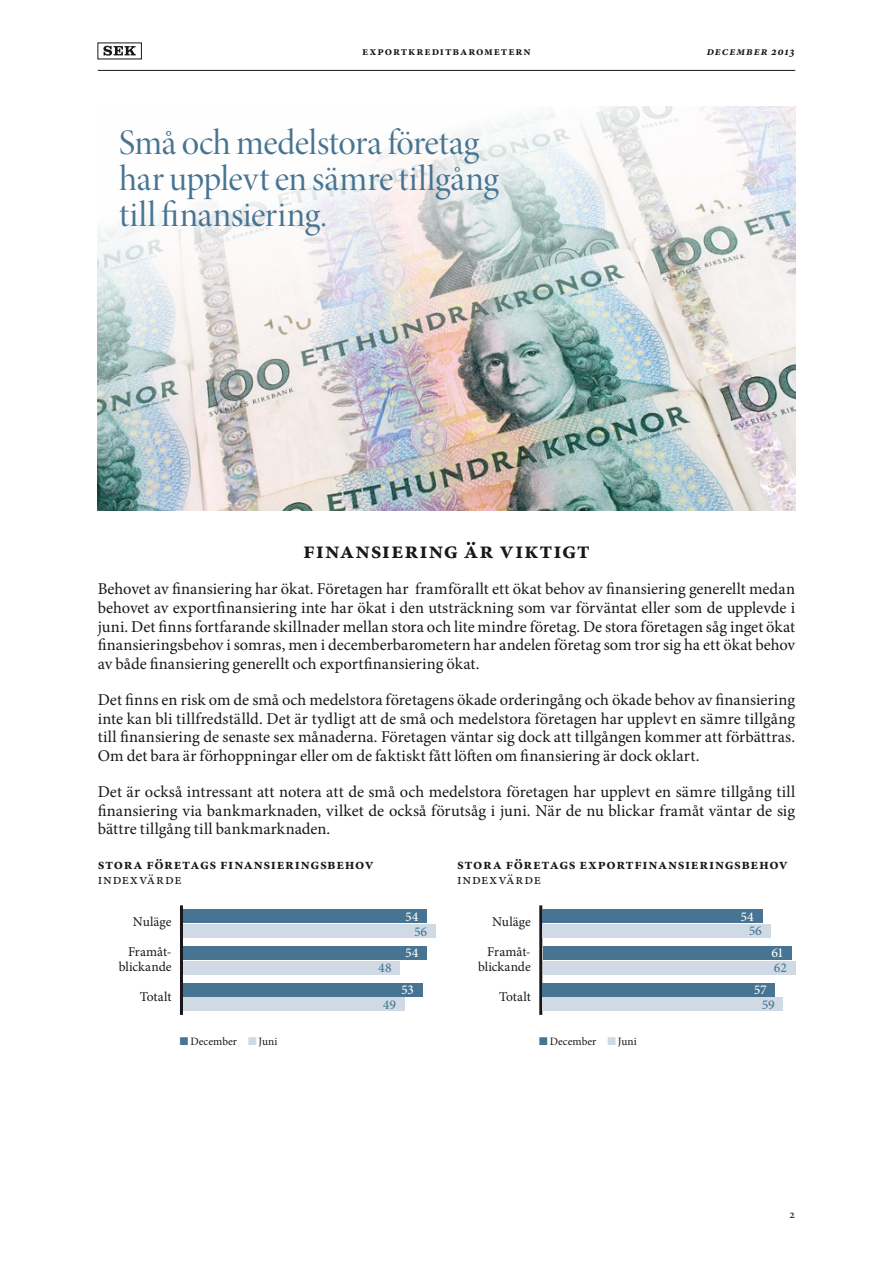
<style>
.page{position:relative;width:893px;height:1263px;background:#fff}
.page>*{position:absolute;margin:0;border:0;box-sizing:border-box;transform-origin:0 0}
.t1{font:36px/36px "Minion Pro Disp";letter-spacing:-.01em;color:#477492}
.t2{font:700 24px "Minion Pro";letter-spacing:.035em;color:#1a171c}
.t3{font:16.5px/18.8px "Minion Pro";color:#1a171c;text-align:justify}
.t4{font:700 15px "Minion Pro";letter-spacing:.04em;color:#1a171c}
.t5{font:15px "Minion Pro";letter-spacing:.055em;color:#1a171c}
.t6{font:13.5px/15px "Minion Pro";letter-spacing:-.005em;color:#1a171c;text-align:center}
.t7{font:500 13.5px "Minion Pro";color:#fff}
.t8{font:500 13.5px "Minion Pro";color:#477492}
.t9{font:700 12px "Minion Pro";letter-spacing:.075em;color:#1a171c}
.t10{font:italic 700 12px "Minion Pro";letter-spacing:.07em;color:#1a171c}
.t11{font:12px "Minion Pro";color:#1a171c}
.t12{font:11.25px "Minion Pro";letter-spacing:.005em;color:#1a171c}
.s1{color:#477492}
.s2{color:#cfdae4}
</style>
<div class="page">
<hr style="left:98px;top:70px;width:697px;height:1px;background:#1a171c">
<svg style="left:103px;top:46px;width:33px;height:10px"></svg>
<hr style="left:180px;top:905px;width:3px;height:110px;background:#1a171c">
<div style="left:183px;top:924px;width:253px;height:14px;background:#cfdae4"></div>
<div style="left:183px;top:961px;width:217px;height:13px;background:#cfdae4"></div>
<div style="left:183px;top:998px;width:222px;height:13px;background:#cfdae4"></div>
<div style="left:183px;top:910px;width:244px;height:13px;background:#477492"></div>
<div style="left:183px;top:946px;width:244px;height:13px;background:#477492"></div>
<div style="left:183px;top:983px;width:240px;height:13px;background:#477492"></div>
<hr style="left:539px;top:905px;width:3px;height:110px;background:#1a171c">
<div style="left:543px;top:924px;width:228px;height:14px;background:#cfdae4"></div>
<div style="left:543px;top:961px;width:252px;height:13px;background:#cfdae4"></div>
<div style="left:543px;top:998px;width:240px;height:13px;background:#cfdae4"></div>
<div style="left:543px;top:910px;width:220px;height:13px;background:#477492"></div>
<div style="left:543px;top:946px;width:248px;height:13px;background:#477492"></div>
<div style="left:543px;top:983px;width:232px;height:13px;background:#477492"></div>
<img style="left:98px;top:106px;width:697px;height:404px">
<p class="t9" style="left:362px;top:43px;width:170px">Exportkreditbarometern</p>
<p class="t10" style="left:707px;top:43px;width:89px">december 2013</p>
<h1 class="t1" style="left:119px;top:125px;width:382px">Små och medelstora företag har upplevt en sämre tillgång till finansiering.</h1>
<h2 class="t2" style="left:303px;top:534px;width:288px">Finansiering är viktigt</h2>
<p class="t3" style="left:98px;top:579px;width:699px">Behovet av finansiering har ökat. Företagen har framförallt ett ökat behov av finansiering generellt medan behovet av exportfinansiering inte har ökat i den utsträckning som var förväntat eller som de upplevde i juni. Det finns fortfarande skillnader mellan stora och lite mindre företag. De stora företagen såg inget ökat finansieringsbehov i somras, men i decemberbarometern har andelen företag som tror sig ha ett ökat behov av både finansiering generellt och exportfinansiering ökat.</p>
<p class="t3" style="left:98px;top:690px;width:699px">Det finns en risk om de små och medelstora företagens ökade orderingång och ökade behov av finansiering inte kan bli tillfredställd. Det är tydligt att de små och medelstora företagen har upplevt en sämre tillgång till finansiering de senaste sex månaderna. Företagen väntar sig dock att tillgången kommer att förbättras.<br>Om det bara är förhoppningar eller om de faktiskt fått löften om finansiering är dock oklart.</p>
<p class="t3" style="left:98px;top:782px;width:699px">Det är också intressant att notera att de små och medelstora företagen har upplevt en sämre tillgång till finansiering via bankmarknaden, vilket de också förutsåg i juni. När de nu blickar framåt väntar de sig bättre tillgång till bankmarknaden.</p>
<p class="t4" style="left:98px;top:854px;width:277px">Stora företags finansieringsbehov</p>
<p class="t5" style="left:98px;top:869px;width:85px">Indexvärde</p>
<p class="t6" style="left:133px;top:914px;width:40px">Nuläge</p>
<p class="t6" style="left:119px;top:944px;width:54px">Framåt&shy;blickande</p>
<p class="t6" style="left:140px;top:989px;width:33px">Totalt</p>
<p class="t4" style="left:457px;top:854px;width:332px">Stora företags exportfinansieringsbehov</p>
<p class="t5" style="left:457px;top:869px;width:85px">Indexvärde</p>
<p class="t6" style="left:492px;top:914px;width:40px">Nuläge</p>
<p class="t6" style="left:478px;top:944px;width:54px">Framåt&shy;blickande</p>
<p class="t6" style="left:499px;top:989px;width:33px">Totalt</p>
<p class="t7" style="left:741px;top:907px;width:15px">54</p>
<p class="t7" style="left:405px;top:907px;width:15px">54</p>
<p class="t7" style="left:405px;top:944px;width:15px">54</p>
<p class="t7" style="left:402px;top:981px;width:14px">53</p>
<p class="t8" style="left:749px;top:922px;width:15px">56</p>
<p class="t8" style="left:414px;top:922px;width:15px">56</p>
<p class="t7" style="left:772px;top:944px;width:13px">61</p>
<p class="t8" style="left:774px;top:959px;width:14px">62</p>
<p class="t8" style="left:378px;top:959px;width:15px">48</p>
<p class="t8" style="left:383px;top:995px;width:15px">49</p>
<p class="t7" style="left:754px;top:980px;width:14px">57</p>
<p class="t8" style="left:762px;top:995px;width:14px">59</p>
<p class="t12" style="left:180px;top:1033px;width:99px"><span class="s1">■</span> December <span class="s2">■</span> Juni</p>
<p class="t12" style="left:539px;top:1033px;width:99px"><span class="s1">■</span> December <span class="s2">■</span> Juni</p>
<p class="t11" style="left:789px;top:1206px;width:7px">2</p>
</div>
